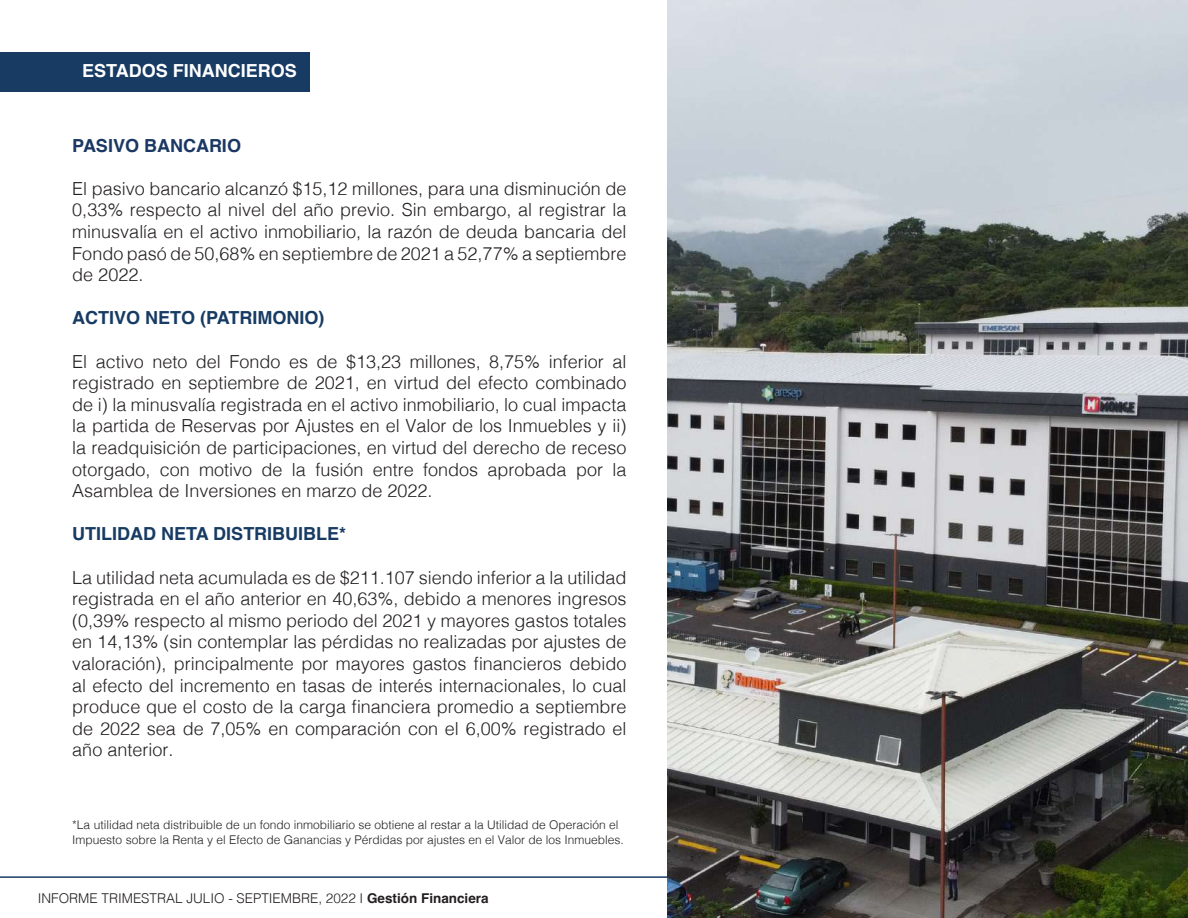
<style>
.page{position:relative;width:1188px;height:918px;background:#fff}
.page>*{position:absolute;margin:0;border:0;box-sizing:border-box;transform-origin:0 0}
.t1{font:300 18px/21.6px "Helvetica";color:#231f20;text-align:justify}
.t2{font:700 18px "Helvetica";color:#173b63}
.t3{font:700 18px "Helvetica";color:#fff}
.t4{font:700 18px "Helvetica";color:#1a3863}
.t5{font:300 13.5px "Helvetica";color:#231f20}
.t6{font:300 12px/14.4px "Helvetica";color:#231f20}
.s1{font-weight:700}
</style>
<div class="page">
<hr style="left:0;top:876px;width:1071px;height:2px;background:#173b63">
<div style="left:0;top:52px;width:310px;height:40px;background:#173b63"></div>
<img style="left:668px;top:0;width:520px;height:918px">
<p class="t3" style="left:82px;top:60px;width:216px">ESTADOS FINANCIEROS</p>
<p class="t4" style="left:72px;top:134px;width:170px">PASIVO BANCARIO</p>
<p class="t1" style="left:72px;top:176px;width:556px">El pasivo bancario alcanzó $15,12 millones, para una disminución de 0,33% respecto al nivel del año previo. Sin embargo, al registrar la minusvalía en el activo inmobiliario, la razón de deuda bancaria del Fondo pasó de 50,68% en septiembre de 2021 a 52,77% a septiembre de 2022.</p>
<p class="t2" style="left:72px;top:307px;width:254px">ACTIVO NETO (PATRIMONIO)</p>
<p class="t1" style="left:72px;top:349px;width:556px">El activo neto del Fondo es de $13,23 millones, 8,75% inferior al registrado en septiembre de 2021, en virtud del efecto combinado de i) la minusvalía registrada en el activo inmobiliario, lo cual impacta la partida de Reservas por Ajustes en el Valor de los Inmuebles y ii) la readquisición de participaciones, en virtud del derecho de receso otorgado, con motivo de la fusión entre fondos aprobada por la Asamblea de Inversiones en marzo de 2022.</p>
<p class="t2" style="left:72px;top:523px;width:276px">UTILIDAD NETA DISTRIBUIBLE*</p>
<p class="t1" style="left:72px;top:565px;width:556px">La utilidad neta acumulada es de $211.107 siendo inferior a la utilidad registrada en el año anterior en 40,63%, debido a menores ingresos (0,39% respecto al mismo periodo del 2021 y mayores gastos totales en 14,13% (sin contemplar las pérdidas no realizadas por ajustes de valoración), principalmente por mayores gastos financieros debido al efecto del incremento en tasas de interés internacionales, lo cual produce que el costo de la carga financiera promedio a septiembre de 2022 sea de 7,05% en comparación con el 6,00% registrado el año anterior.</p>
<p class="t6" style="left:72px;top:817px;width:553px">*La utilidad neta distribuible de un fondo inmobiliario se obtiene al restar a la Utilidad de Operación el<br>Impuesto sobre la Renta y el Efecto de Ganancias y Pérdidas por ajustes en el Valor de los Inmuebles.</p>
<p class="t5" style="left:38px;top:887px;width:452px">INFORME TRIMESTRAL JULIO - SEPTIEMBRE, 2022 I <span class="s1">Gestión Financiera</span></p>
</div>
